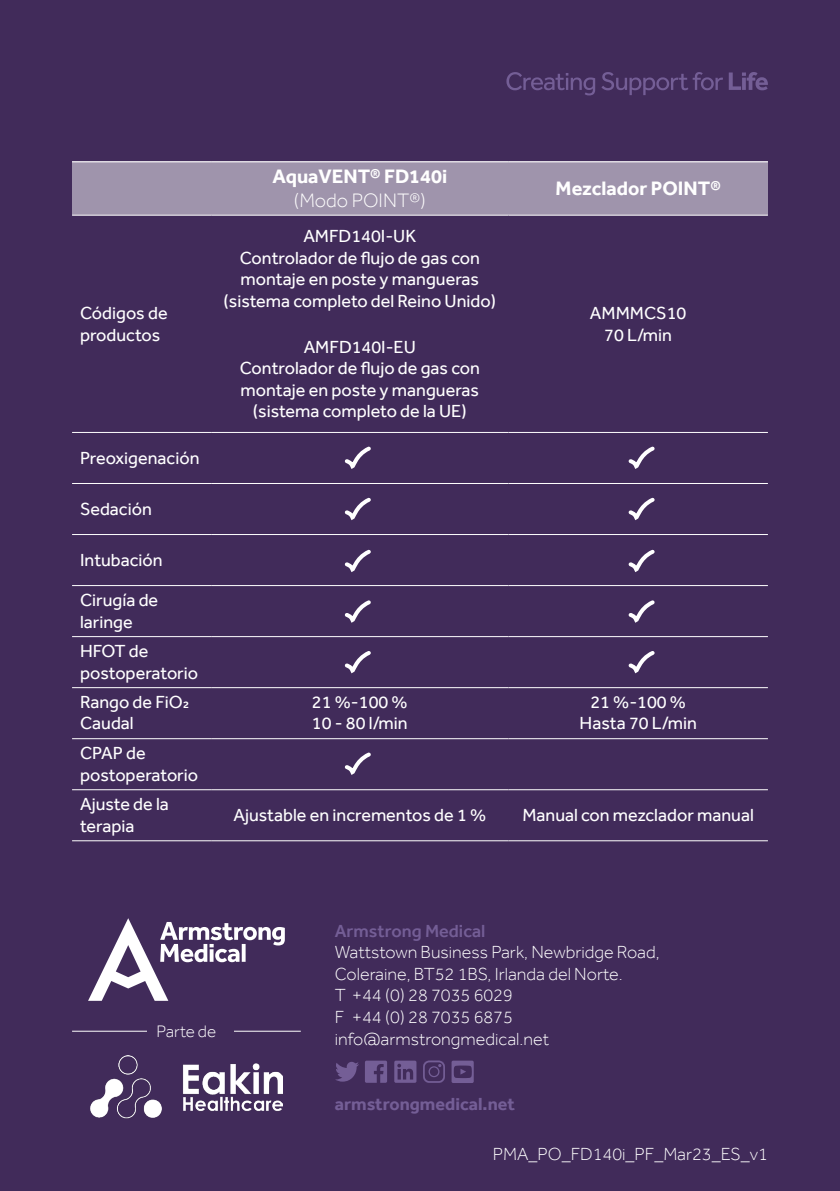
<style>
.page{position:relative;width:840px;height:1191px;background:#fff}
.page>*{position:absolute;margin:0;border:0;box-sizing:border-box;transform-origin:0 0}
.t1{font:700 20px "Effra";color:#fff}
.t2{font:300 20px "Effra";color:#fff}
.t3{font:18px/21.6px "Effra";color:#fff}
.t4{font:300 18px "Effra";color:#fff}
.t5{font:700 18px "Effra";color:#745e96}
.t6{font:500 18px "Effra";color:#745e96}
.t7{font:300 17px "Effra";color:#fff}
</style>
<div class="page">
<div style="left:0;top:0;width:839px;height:1191px;background:#412b5a"></div>
<svg style="left:506px;top:72px;width:261px;height:23px"></svg>
<svg style="left:365px;top:1060px;width:22px;height:22px"></svg>
<svg style="left:394px;top:1060px;width:22px;height:22px"></svg>
<svg style="left:335px;top:1062px;width:24px;height:19px"></svg>
<div style="left:451px;top:1060px;width:22px;height:23px;background:#745e96;border-radius:2px"></div>
<svg style="left:423px;top:1060px;width:21px;height:22px"></svg>
<hr style="left:72px;top:215px;width:139px;height:1px;background:#fff">
<hr style="left:211px;top:215px;width:297px;height:1px;background:#fff">
<hr style="left:508px;top:215px;width:259px;height:1px;background:#fff">
<hr style="left:72px;top:432px;width:139px;height:1px;background:#fff">
<hr style="left:211px;top:432px;width:297px;height:1px;background:#fff">
<hr style="left:508px;top:432px;width:259px;height:1px;background:#fff">
<hr style="left:72px;top:483px;width:139px;height:1px;background:#fff">
<hr style="left:211px;top:483px;width:297px;height:1px;background:#fff">
<hr style="left:508px;top:483px;width:259px;height:1px;background:#fff">
<hr style="left:72px;top:534px;width:139px;height:1px;background:#fff">
<hr style="left:211px;top:534px;width:297px;height:1px;background:#fff">
<hr style="left:508px;top:534px;width:259px;height:1px;background:#fff">
<hr style="left:72px;top:585px;width:139px;height:1px;background:#fff">
<hr style="left:72px;top:636px;width:139px;height:1px;background:#fff">
<hr style="left:211px;top:585px;width:297px;height:1px;background:#fff">
<hr style="left:211px;top:636px;width:297px;height:1px;background:#fff">
<hr style="left:508px;top:585px;width:259px;height:1px;background:#fff">
<hr style="left:508px;top:636px;width:259px;height:1px;background:#fff">
<hr style="left:72px;top:687px;width:139px;height:1px;background:#fff">
<hr style="left:72px;top:738px;width:139px;height:1px;background:#fff">
<hr style="left:72px;top:789px;width:139px;height:1px;background:#fff">
<hr style="left:72px;top:840px;width:139px;height:1px;background:#fff">
<hr style="left:211px;top:687px;width:297px;height:1px;background:#fff">
<hr style="left:211px;top:738px;width:297px;height:1px;background:#fff">
<hr style="left:211px;top:789px;width:297px;height:1px;background:#fff">
<hr style="left:211px;top:840px;width:297px;height:1px;background:#fff">
<hr style="left:508px;top:687px;width:259px;height:1px;background:#fff">
<hr style="left:508px;top:738px;width:259px;height:1px;background:#fff">
<hr style="left:508px;top:789px;width:259px;height:1px;background:#fff">
<hr style="left:508px;top:840px;width:259px;height:1px;background:#fff">
<svg style="left:344px;top:497px;width:27px;height:24px"></svg>
<svg style="left:344px;top:446px;width:27px;height:23px"></svg>
<svg style="left:344px;top:549px;width:27px;height:23px"></svg>
<svg style="left:344px;top:600px;width:27px;height:23px"></svg>
<svg style="left:344px;top:651px;width:27px;height:23px"></svg>
<svg style="left:344px;top:752px;width:27px;height:23px"></svg>
<div style="left:72px;top:161px;width:695px;height:54px;background:#9f94ac"></div>
<svg style="left:628px;top:497px;width:27px;height:24px"></svg>
<svg style="left:628px;top:446px;width:27px;height:23px"></svg>
<svg style="left:628px;top:549px;width:27px;height:23px"></svg>
<svg style="left:628px;top:600px;width:27px;height:23px"></svg>
<svg style="left:628px;top:651px;width:27px;height:23px"></svg>
<svg style="left:88px;top:918px;width:197px;height:82px"></svg>
<img style="left:91px;top:1055px;width:191px;height:64px">
<hr style="left:72px;top:1030px;width:228px;height:1px;background:#fff">
<div style="left:147px;top:1021px;width:86px;height:25px;background:#412b5a"></div>
<svg style="left:453px;top:1065px;width:18px;height:13px"></svg>
<p class="t3" style="left:80px;top:302px;width:89px">Códigos de productos</p>
<p class="t3" style="left:80px;top:447px;width:121px">Preoxigenación</p>
<p class="t3" style="left:80px;top:498px;width:73px">Sedación</p>
<p class="t3" style="left:80px;top:549px;width:84px">Intubación</p>
<p class="t3" style="left:80px;top:589px;width:80px">Cirugía de laringe</p>
<p class="t3" style="left:80px;top:640px;width:119px">HFOT de postoperatorio</p>
<p class="t3" style="left:80px;top:690px;width:111px">Rango de FiO2</p>
<p class="t3" style="left:80px;top:712px;width:55px">Caudal</p>
<p class="t1" style="left:272px;top:165px;width:176px">AquaVENT® FD140i</p>
<p class="t2" style="left:293px;top:189px;width:133px">(Modo POINT®)</p>
<p class="t3" style="left:303px;top:225px;width:114px">AMFD140I-UK</p>
<p class="t3" style="left:223px;top:247px;width:274px;text-align:center">Controlador de flujo de gas con montaje en poste y mangueras (sistema completo del Reino Unido)</p>
<p class="t3" style="left:303px;top:336px;width:114px">AMFD140I-EU</p>
<p class="t3" style="left:239px;top:357px;width:241px;text-align:center">Controlador de flujo de gas con montaje en poste y mangueras (sistema completo de la UE)</p>
<p class="t3" style="left:312px;top:690px;width:97px">21 %-100 %</p>
<p class="t3" style="left:312px;top:712px;width:97px">10 - 80 l/min</p>
<p class="t1" style="left:555px;top:177px;width:166px">Mezclador POINT®</p>
<p class="t3" style="left:589px;top:302px;width:98px">AMMMCS10</p>
<p class="t3" style="left:604px;top:324px;width:69px">70 L/min</p>
<p class="t3" style="left:590px;top:690px;width:97px">21 %-100 %</p>
<p class="t3" style="left:579px;top:712px;width:119px">Hasta 70 L/min</p>
<p class="t3" style="left:80px;top:742px;width:119px">CPAP de postoperatorio</p>
<p class="t3" style="left:80px;top:793px;width:90px">Ajuste de la terapia</p>
<p class="t3" style="left:233px;top:804px;width:254px">Ajustable en incrementos de 1 %</p>
<p class="t3" style="left:522px;top:804px;width:233px">Manual con mezclador manual</p>
<p class="t7" style="left:156px;top:1021px;width:61px">Parte de</p>
<p class="t6" style="left:334px;top:919px;width:152px">Armstrong Medical</p>
<p class="t4" style="left:334px;top:941px;width:326px">Wattstown Business Park, Newbridge Road,</p>
<p class="t4" style="left:334px;top:963px;width:289px">Coleraine, BT52 1BS, Irlanda del Norte.</p>
<p class="t4" style="left:334px;top:984px;width:179px">T +44 (0) 28 7035 6029</p>
<p class="t4" style="left:334px;top:1006px;width:179px">F +44 (0) 28 7035 6875</p>
<p class="t4" style="left:334px;top:1027px;width:215px">info@armstrongmedical.net</p>
<p class="t5" style="left:334px;top:1093px;width:181px">armstrongmedical.net</p>
<p class="t4" style="left:492px;top:1143px;width:276px">PMA_PO_FD140i_PF_Mar23_ES_v1</p>
</div>
